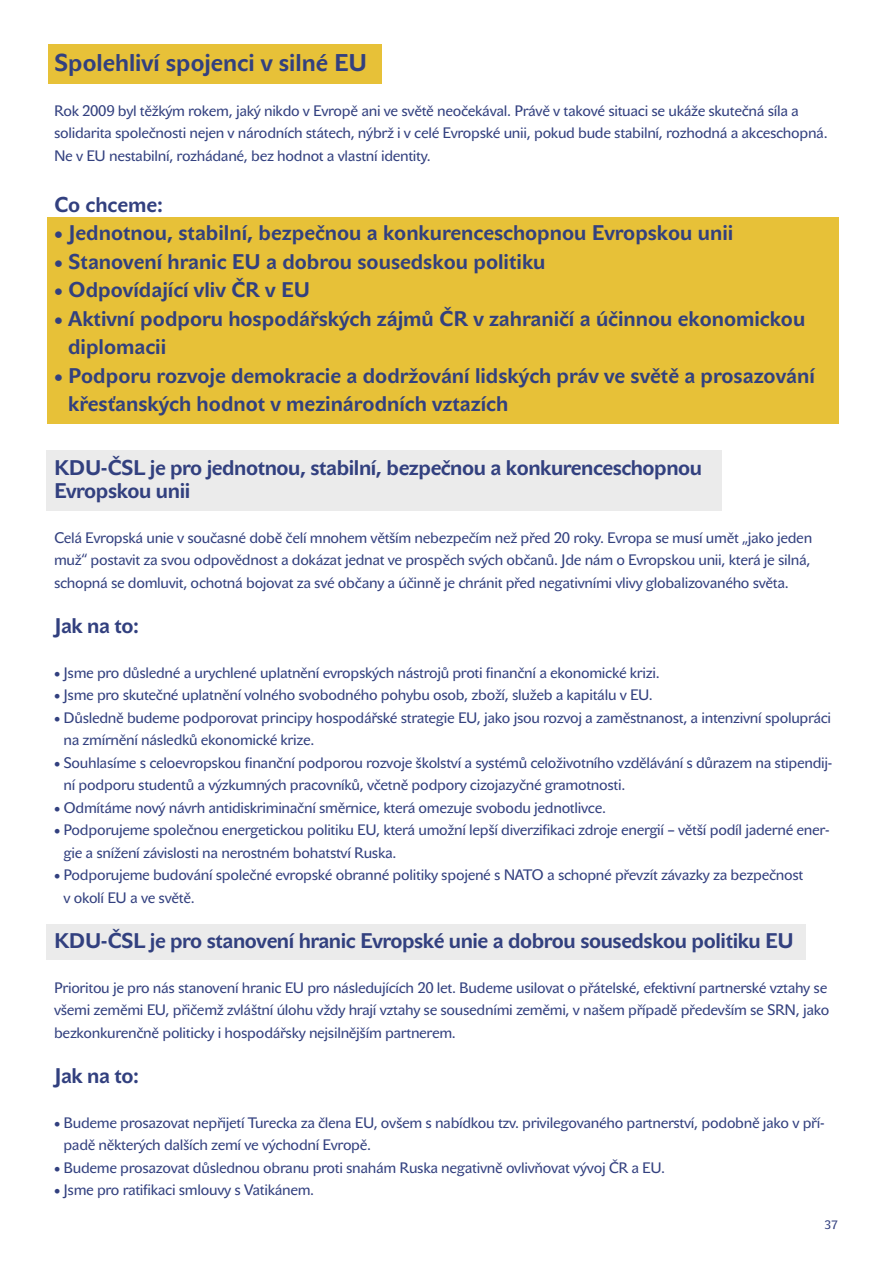
<style>
.page{position:relative;width:893px;height:1263px;background:#fff}
.page>*{position:absolute;margin:0;border:0;box-sizing:border-box;transform-origin:0 0}
.t1{font:700 24px "John Sans Text Pro";color:#32407f}
.t2{font:700 21px/28.5px "John Sans Text Pro";color:#32407f}
.t3{font:700 21px/22.5px "John Sans Text Pro";letter-spacing:-.02em;color:#32407f}
.t4{font:15px/22.5px "John Sans Text Pro";letter-spacing:-.02em;color:#32407f}
.t5{font:12px "John Sans Text Pro";color:#32407f}
</style>
<div class="page">
<div style="left:47px;top:450px;width:675px;height:60px;background:#ebebeb"></div>
<div style="left:48px;top:45px;width:333px;height:39px;background:#e7c138"></div>
<div style="left:48px;top:218px;width:791px;height:206px;background:#e7c138"></div>
<div style="left:47px;top:925px;width:759px;height:35px;background:#ebebeb"></div>
<h1 class="t1" style="left:54px;top:49px;width:296px">Spolehliví spojenci v silné EU</h1>
<p class="t4" style="left:54px;top:100px;width:775px">Rok 2009 byl těžkým rokem, jaký nikdo v Evropě ani ve světě neočekával. Právě v takové situaci se ukáže skutečná síla a solidarita společnosti nejen v národních státech, nýbrž i v celé Evropské unii, pokud bude stabilní, rozhodná a akceschopná.<br>Ne v EU nestabilní, rozhádané, bez hodnot a vlastní identity.</p>
<h2 class="t2" style="left:54px;top:191px;width:110px">Co chceme:</h2>
<h2 class="t2" style="left:54px;top:219px;width:681px">• Jednotnou, stabilní, bezpečnou a konkurenceschopnou Evropskou unii</h2>
<h2 class="t2" style="left:54px;top:248px;width:493px">• Stanovení hranic EU a dobrou sousedskou politiku</h2>
<h2 class="t2" style="left:54px;top:276px;width:234px">• Odpovídající vliv ČR v EU</h2>
<h2 class="t2" style="left:68px;top:305px;width:739px;text-indent:-14px">• Aktivní podporu hospodářských zájmů ČR v zahraničí a účinnou ekonomickou diplomacii</h2>
<h2 class="t2" style="left:68px;top:362px;width:748px;text-indent:-14px">• Podporu rozvoje demokracie a dodržování lidských práv ve světě a prosazování křesťanských hodnot v mezinárodních vztazích</h2>
<h2 class="t3" style="left:54px;top:457px;width:650px">KDU -ČSL je pro jednotnou, stabilní, bezpečnou a konkurenceschopnou<br>Evropskou unii</h2>
<p class="t4" style="left:54px;top:526px;width:760px;text-align:justify">Celá Evropská unie v současné době čelí mnohem větším nebezpečím než před 20 roky. Evropa se musí umět „jako jeden muž“ postavit za svou odpovědnost a dokázat jednat ve prospěch svých občanů. Jde nám o Evropskou unii, která je silná, schopná se domluvit, ochotná bojovat za své občany a účinně je chránit před negativními vlivy globalizovaného světa.</p>
<h2 class="t2" style="left:54px;top:611px;width:87px">Jak na to:</h2>
<p class="t4" style="left:54px;top:661px;width:607px">• Jsme pro důsledné a urychlené uplatnění evropských nástrojů proti finanční a ekonomické krizi.</p>
<p class="t4" style="left:54px;top:684px;width:600px">• Jsme pro skutečné uplatnění volného svobodného pohybu osob, zboží, služeb a kapitálu v EU.</p>
<p class="t4" style="left:63px;top:706px;width:769px;text-indent:-9px">• Důsledně budeme podporovat principy hospodářské strategie EU, jako jsou rozvoj a zaměstnanost, a intenzivní spolupráci na zmírnění následků ekonomické krize.</p>
<p class="t4" style="left:63px;top:751px;width:770px;text-indent:-9px">• Souhlasíme s celoevropskou finanční podporou rozvoje školství a systémů celoživotního vzdělávání s důrazem na stipendij&shy;ní podporu studentů a výzkumných pracovníků, včetně podpory cizojazyčné gramotnosti.</p>
<p class="t4" style="left:54px;top:796px;width:553px">• Odmítáme nový návrh antidiskriminační směrnice, která omezuje svobodu jednotlivce.</p>
<p class="t4" style="left:63px;top:819px;width:768px;text-indent:-9px">• Podporujeme společnou energetickou politiku EU, která umožní lepší diverzifikaci zdroje energií – větší podíl jaderné ener&shy;gie a snížení závislosti na nerostném bohatství Ruska.</p>
<p class="t4" style="left:63px;top:864px;width:741px;text-indent:-9px">• Podporujeme budování společné evropské obranné politiky spojené s NATO a schopné převzít závazky za bezpečnost v okolí EU a ve světě.</p>
<h2 class="t3" style="left:54px;top:929px;width:725px">KDU-ČSL je pro stanovení hranic Evropské unie a dobrou sousedskou politiku EU</h2>
<p class="t4" style="left:54px;top:976px;width:777px">Prioritou je pro nás stanovení hranic EU pro následujících 20 let. Budeme usilovat o přátelské, efektivní partnerské vztahy se všemi zeměmi EU, přičemž zvláštní úlohu vždy hrají vztahy se sousedními zeměmi, v našem případě především se SRN, jako bezkonkurenčně politicky i hospodářsky nejsilnějším partnerem.</p>
<h2 class="t2" style="left:54px;top:1061px;width:87px">Jak na to:</h2>
<p class="t4" style="left:63px;top:1111px;width:763px;text-indent:-9px">• Budeme prosazovat nepřijetí Turecka za člena EU, ovšem s nabídkou tzv. privilegovaného partnerství, podobně jako v pří&shy;padě některých dalších zemí ve východní Evropě.</p>
<p class="t4" style="left:54px;top:1156px;width:613px">• Budeme prosazovat důslednou obranu proti snahám Ruska negativně ovlivňovat vývoj ČR a EU.</p>
<p class="t4" style="left:54px;top:1179px;width:262px">• Jsme pro ratifikaci smlouvy s Vatikánem.</p>
<p class="t5" style="left:824px;top:1217px;width:15px">37</p>
</div>
